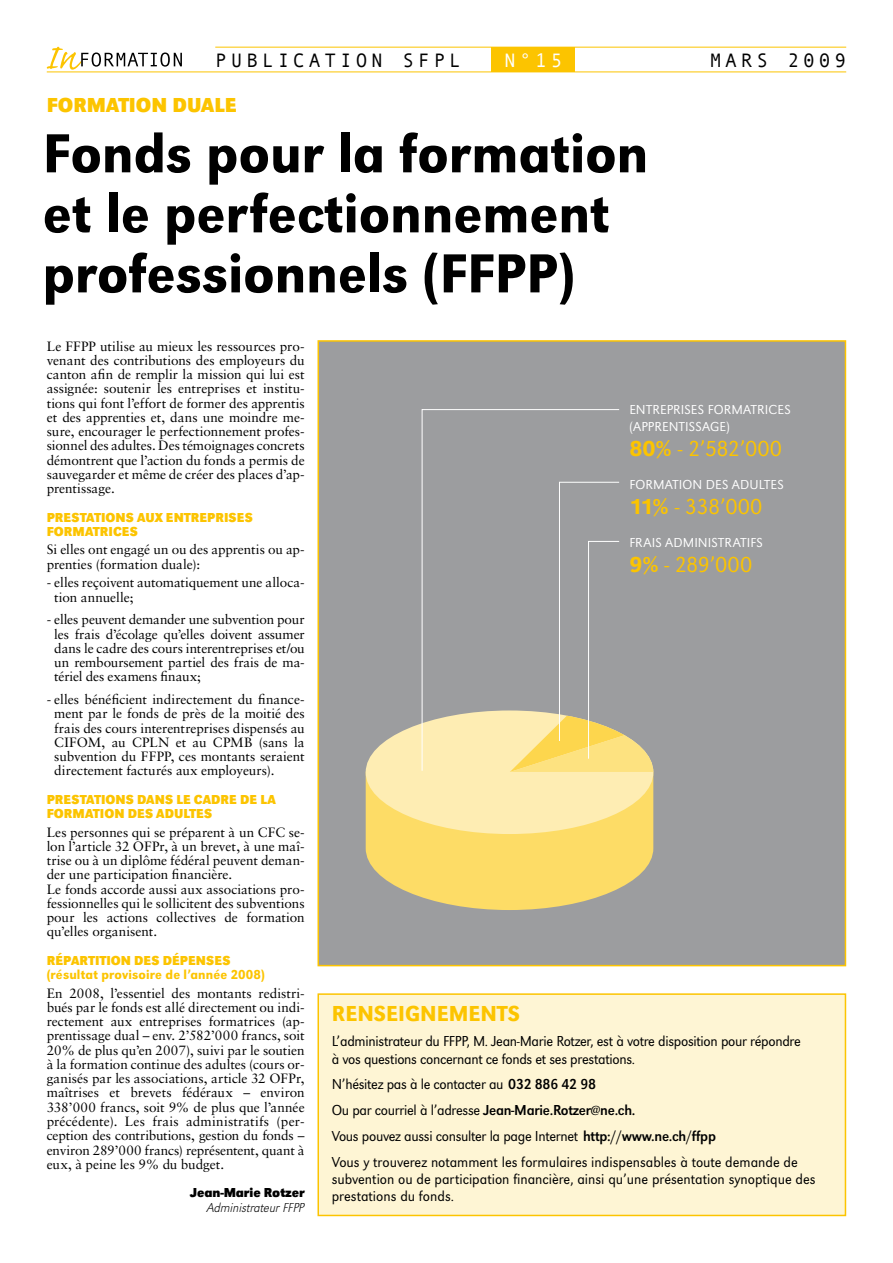
<style>
.page{position:relative;width:893px;height:1263px;background:#fff}
.page>*{position:absolute;margin:0;border:0;box-sizing:border-box;transform-origin:0 0}
.t1{font:57px/60px "URW Grotesk T Medi Narr";color:#000}
.t2{font:22.5px "URW Grotesk T Ligh";letter-spacing:-.005em;color:#fcc400}
.t3{font:22.5px "URW Grotesk T Medi Narr";color:#fcc400}
.t4{font:21px "URW Grotesk T Bold Narr";color:#fcc400}
.t5{font:19.5px "Andale Mono";letter-spacing:.2em;color:#000}
.t6{font:19.5px "Andale Mono";color:#fff}
.t7{font:15px/17.2px "URW Grotesk T Ligh Narr";letter-spacing:-.015em;color:#000}
.t8{font:15px "URW Grotesk T Regu Narr";letter-spacing:-.02em;color:#000}
.t9{font:13.5px/14.2px "Sabon";letter-spacing:-.005em;color:#000;text-align:justify}
.t10{font:13.5px "URW Grotesk T Bold Narr";color:#fcc400}
.t11{font:13.5px/16.5px "URW Grotesk T Ligh";letter-spacing:.01em;color:#fff}
.t12{font:13.5px "URW Grotesk T Medi Narr";letter-spacing:.01em;color:#fcc400}
.t13{font:13.5px "URW Grotesk T Extr Ligh Narr Obli";letter-spacing:-.01em;color:#000}
.t14{font:13.5px "URW Grotesk T Bold Narr";letter-spacing:-.01em;color:#000}
.s1{font-family:"URW Grotesk T";font-weight:500}
.s2{font-family:"URW Grotesk T Regu Narr"}
.s3{font-family:"URW Grotesk T Ligh Narr"}
</style>
<div class="page">
<div style="left:491px;top:47px;width:84px;height:25px;background:#fcc400"></div>
<hr style="left:215px;top:47px;width:631px;height:1px;background:#fcc400">
<hr style="left:47px;top:72px;width:799px;height:1px;background:#fcc400">
<svg style="left:47px;top:47px;width:135px;height:23px"></svg>
<div style="left:317px;top:340px;width:529px;height:626px;background:#9c9d9f;border:2px solid #fcc400"></div>
<div style="left:317px;top:993px;width:529px;height:223px;background:#fef5d4;border:2px solid #fcc400"></div>
<svg style="left:421px;top:409px;width:199px;height:73px"></svg>
<svg style="left:366px;top:482px;width:287px;height:428px"></svg>
<h3 class="t5" style="left:215px;top:47px;width:16px">PUBLICATION</h3>
<h3 class="t5" style="left:402px;top:47px;width:60px">SFPL</h3>
<h3 class="t6" style="left:504px;top:47px;width:60px">N °15</h3>
<h3 class="t5" style="left:710px;top:47px;width:15px">MARS</h3>
<h3 class="t5" style="left:788px;top:47px;width:60px">2009</h3>
<h3 class="t4" style="left:47px;top:93px;width:14px">FOR</h3>
<h3 class="t4" style="left:87px;top:93px;width:45px">MATION</h3>
<h3 class="t4" style="left:172px;top:93px;width:64px">DUALE</h3>
<h1 class="t1" style="left:43px;top:123px;width:607px">Fonds pour la formation et le perfectionnement professionnels (FFPP)</h1>
<p class="t9" style="left:47px;top:339px;width:259px">Le FFPP utilise au mieux les ressources pro&shy;venant des contributions des employeurs du canton afin de remplir la mission qui lui est assignée: soutenir les entreprises et institu&shy;tions qui font l’effort de former des apprentis et des apprenties et, dans une moindre me&shy;sure, encourager le perfectionnement profes&shy;sionnel des adultes. Des témoignages concrets démontrent que l’action du fonds a permis de sauvegarder et même de créer des places d’ap&shy;prentissage.</p>
<p class="t10" style="left:47px;top:509px;width:17px">PREST</p>
<p class="t10" style="left:86px;top:509px;width:18px">ATIONS</p>
<p class="t10" style="left:137px;top:509px;width:38px">AUX ENTREPRISES</p>
<p class="t10" style="left:47px;top:524px;width:10px">FOR</p>
<p class="t10" style="left:73px;top:524px;width:58px">MATRICES</p>
<p class="t9" style="left:47px;top:542px;width:259px">Si elles ont engagé un ou des apprentis ou ap&shy;prenties (formation duale):</p>
<p class="t9" style="left:54px;top:575px;width:252px;text-indent:-8px">- elles reçoivent automatiquement une alloca&shy;tion annuelle;</p>
<p class="t9" style="left:54px;top:612px;width:252px;text-indent:-8px">- elles peuvent demander une subvention pour les frais d’écolage qu’elles doivent assumer dans le cadre des cours interentreprises et/ou un remboursement partiel des frais de ma&shy;tériel des examens finaux;</p>
<p class="t9" style="left:54px;top:692px;width:252px;text-indent:-8px">- elles bénéficient indirectement du finance&shy;ment par le fonds de près de la moitié des frais des cours interentreprises dispensés au CIFOM, au CPLN et au CPMB (sans la subvention du FFPP, ces montants seraient directement facturés aux employeurs).</p>
<p class="t10" style="left:47px;top:791px;width:17px">PREST</p>
<p class="t10" style="left:86px;top:791px;width:18px">ATIONS</p>
<p class="t10" style="left:137px;top:791px;width:84px">DANS LE CADRE</p>
<p class="t10" style="left:240px;top:791px;width:37px">DE LA</p>
<p class="t10" style="left:47px;top:806px;width:10px">FOR</p>
<p class="t10" style="left:73px;top:806px;width:30px">MATION</p>
<p class="t10" style="left:128px;top:806px;width:10px">DES</p>
<p class="t10" style="left:156px;top:806px;width:42px">ADULTES</p>
<p class="t9" style="left:47px;top:825px;width:259px;text-align:left">Les personnes qui se préparent à un CFC se&shy;lon l’article 32 OFPr, à un brevet, à une maî&shy;trise ou à un diplôme fédéral peuvent deman&shy;der une participation financière.<br>Le fonds accorde aussi aux associations pro&shy;fessionnelles qui le sollicitent des subventions pour les actions collectives de formation qu’elles organisent.</p>
<p class="t10" style="left:47px;top:952px;width:41px">RÉPARTITION</p>
<p class="t10" style="left:134px;top:952px;width:10px">DES</p>
<p class="t10" style="left:163px;top:952px;width:27px">DÉPENSES</p>
<p class="t12" style="left:47px;top:967px;width:220px">(résultat provisoire de l’année 2008)</p>
<p class="t9" style="left:47px;top:986px;width:259px">En 2008, l’essentiel des montants redistri&shy;bués par le fonds est allé directement ou indi&shy;rectement aux entreprises formatrices (ap&shy;prentissage dual – env. 2’582’000 francs, soit 20% de plus qu’en 2007), suivi par le soutien à la formation continue des adultes (cours or&shy;ganisés par les associations, article 32 OFPr, maîtrises et brevets fédéraux – environ 338’000 francs, soit 9% de plus que l’année précédente). Les frais administratifs (per&shy;ception des contributions, gestion du fonds – environ 289’000 francs) représentent, quant à eux, à peine les 9% du budget.</p>
<p class="t14" style="left:190px;top:1185px;width:116px">JEAN-MARIE ROTZER</p>
<p class="t13" style="left:207px;top:1200px;width:99px">Administrateur FFPP</p>
<p class="t11" style="left:629px;top:401px;width:163px">ENTREPRISES FORMATRICES (APPRENTISSAGE)</p>
<h2 class="t2" style="left:629px;top:435px;width:154px"><span class="s1">80%</span> - 2’582’000</h2>
<p class="t11" style="left:629px;top:476px;width:156px">FORMATION DES ADULTES</p>
<h2 class="t2" style="left:629px;top:493px;width:135px"><span class="s1">11%</span> - 338’000</h2>
<p class="t11" style="left:629px;top:534px;width:135px">FRAIS ADMINISTRATIFS</p>
<h2 class="t2" style="left:629px;top:551px;width:124px"><span class="s1">9%</span> - 289’000</h2>
<h2 class="t3" style="left:332px;top:1000px;width:190px">Renseign ements</h2>
<p class="t7" style="left:332px;top:1033px;width:471px">L’administrateur du FFPP, M. Jean-Marie Rotzer, est à votre disposition pour répondre à vos questions concernant ce fonds et ses prestations.</p>
<p class="t7" style="left:332px;top:1076px;width:266px">N’hésitez pas à le contacter au <span class="s2">032 886 42 98</span></p>
<p class="t8" style="left:332px;top:1101px;width:305px"><span class="s3">Ou par courriel à l’adresse</span> Jean-Marie.Rotzer@ne.ch.</p>
<p class="t7" style="left:332px;top:1123px;width:468px;line-height:25.8px">Vous pouvez aussi consulter la page Internet <span class="s2">http://www.ne.ch/ffpp<br></span>Vous y trouverez notamment les formulaires indispensables à toute demande de</p>
<p class="t7" style="left:332px;top:1170px;width:485px">subvention ou de participation financière, ainsi qu’une présentation synoptique des prestations du fonds.</p>
</div>
